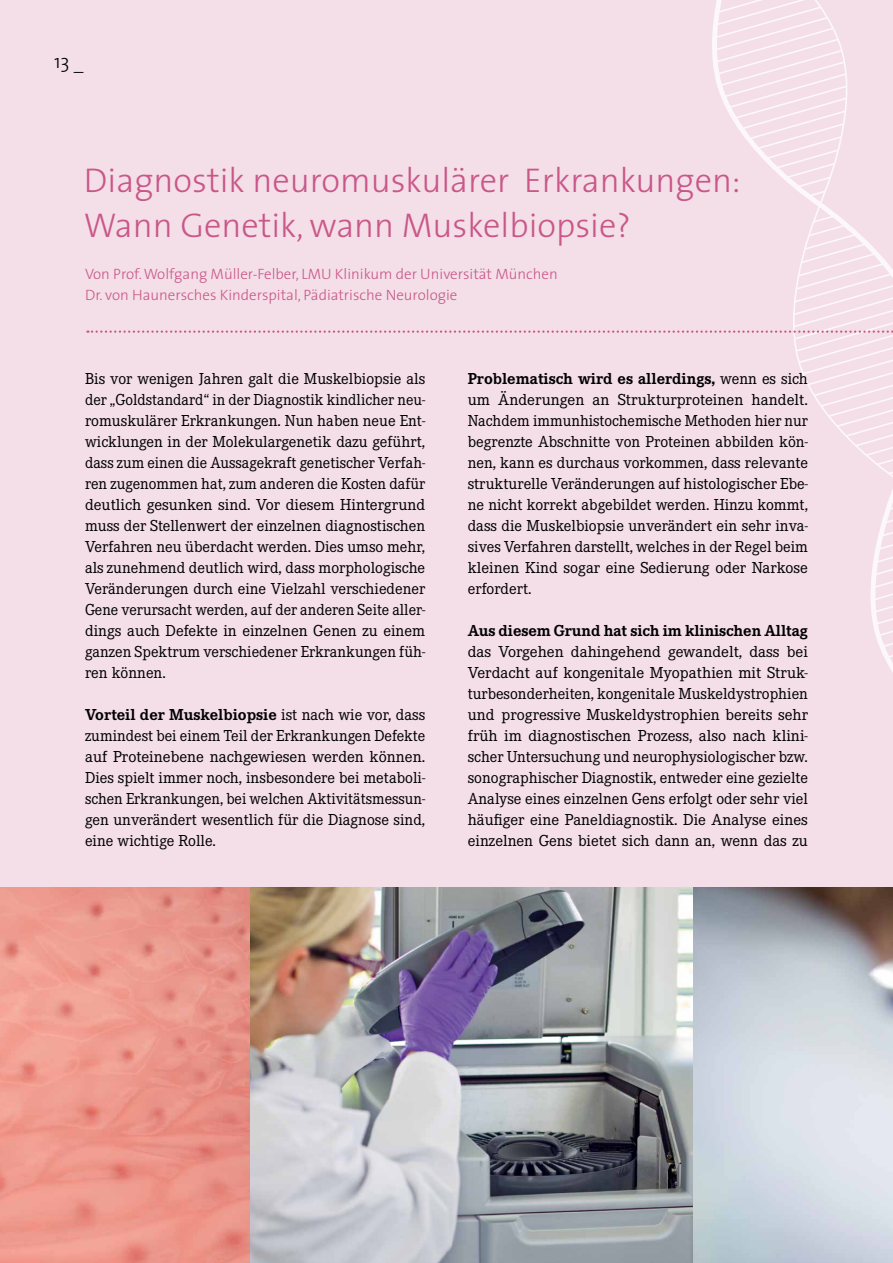
<style>
.page{position:relative;width:893px;height:1263px;background:#f4dee7}
.page>*{position:absolute;margin:0;border:0;box-sizing:border-box;transform-origin:0 0}
.t1{font:300 34.5px/45px "The Sans";color:#c95789}
.t2{font:300 19.5px "The Sans";color:#000}
.t3{font:16.5px/21px "Corporate E";color:#000;text-align:justify}
.t4{font:700 16.5px "Corporate E";letter-spacing:-.005em;color:#000}
.t5{font:300 15px/21px "The Sans";color:#c95789}
.s1{font-weight:700}
</style>
<div class="page">
<img style="left:0;top:888px;width:893px;height:375px">
<svg style="left:87px;top:0;width:806px;height:672px"></svg>
<p class="t2" style="left:54px;top:46px;width:31px">13 _</p>
<h1 class="t1" style="left:84px;top:156px;width:658px">Diagnostik neuromuskulärer Erkrankungen:<br>Wann Genetik, wann Muskelbiopsie?</h1>
<p class="t5" style="left:85px;top:263px;width:474px">Von Prof. Wolfgang Müller-Felber, LMU Klinikum der Universität München<br>Dr. von Haunersches Kinderspital, Pädiatrische Neurologie</p>
<p class="t3" style="left:85px;top:368px;width:342px">Bis vor wenigen Jahren galt die Muskelbiopsie als der „Goldstandard“ in der Diagnostik kindlicher neu&shy;romuskulärer Erkrankungen. Nun haben neue Ent&shy;wicklungen in der Molekulargenetik dazu geführt, dass zum einen die Aussagekraft genetischer Verfah&shy;ren zugenommen hat, zum anderen die Kosten dafür deutlich gesunken sind. Vor diesem Hintergrund muss der Stellenwert der einzelnen diagnostischen Verfahren neu überdacht werden. Dies umso mehr, als zunehmend deutlich wird, dass morphologische Veränderungen durch eine Vielzahl verschiedener Gene verursacht werden, auf der anderen Seite aller&shy;dings auch Defekte in einzelnen Genen zu einem ganzen Spektrum verschiedener Erkrankungen füh&shy;ren können.</p>
<p class="t3" style="left:85px;top:704px;width:342px"><span class="s1">Vorteil der Muskelbiopsie</span> ist nach wie vor, dass zumindest bei einem Teil der Erkrankungen Defekte auf Proteinebene nachgewiesen werden können.<br>Dies spielt immer noch, insbesondere bei metaboli&shy;schen Erkrankungen, bei welchen Aktivitätsmessun&shy;gen unverändert wesentlich für die Diagnose sind, eine wichtige Rolle.</p>
<p class="t3" style="left:468px;top:368px;width:342px"><span class="s1">Problematisch wird es allerdings,</span> wenn es sich um Änderungen an Strukturproteinen handelt.<br>Nachdem immunhistochemische Methoden hier nur begrenzte Abschnitte von Proteinen abbilden kön&shy;nen, kann es durchaus vorkommen, dass relevante strukturelle Veränderungen auf histologischer Ebe&shy;ne nicht korrekt abgebildet werden. Hinzu kommt, dass die Muskelbiopsie unverändert ein sehr inva&shy;sives Verfahren darstellt, welches in der Regel beim kleinen Kind sogar eine Sedierung oder Narkose erfordert.</p>
<p class="t4" style="left:468px;top:621px;width:342px">Aus diesem Grund hat sich im klinischen Alltag</p>
<p class="t3" style="left:468px;top:641px;width:342px">das Vorgehen dahingehend gewandelt, dass bei Verdacht auf kongenitale Myopathien mit Struk&shy;turbesonderheiten, kongenitale Muskeldystrophien und progressive Muskeldystrophien bereits sehr früh im diagnostischen Prozess, also nach klini&shy;scher Untersuchung und neurophysiologischer bzw. sonographischer Diagnostik, entweder eine gezielte Analyse eines einzelnen Gens erfolgt oder sehr viel häufiger eine Paneldiagnostik. Die Analyse eines einzelnen Gens bietet sich dann an, wenn das zu</p>
</div>
